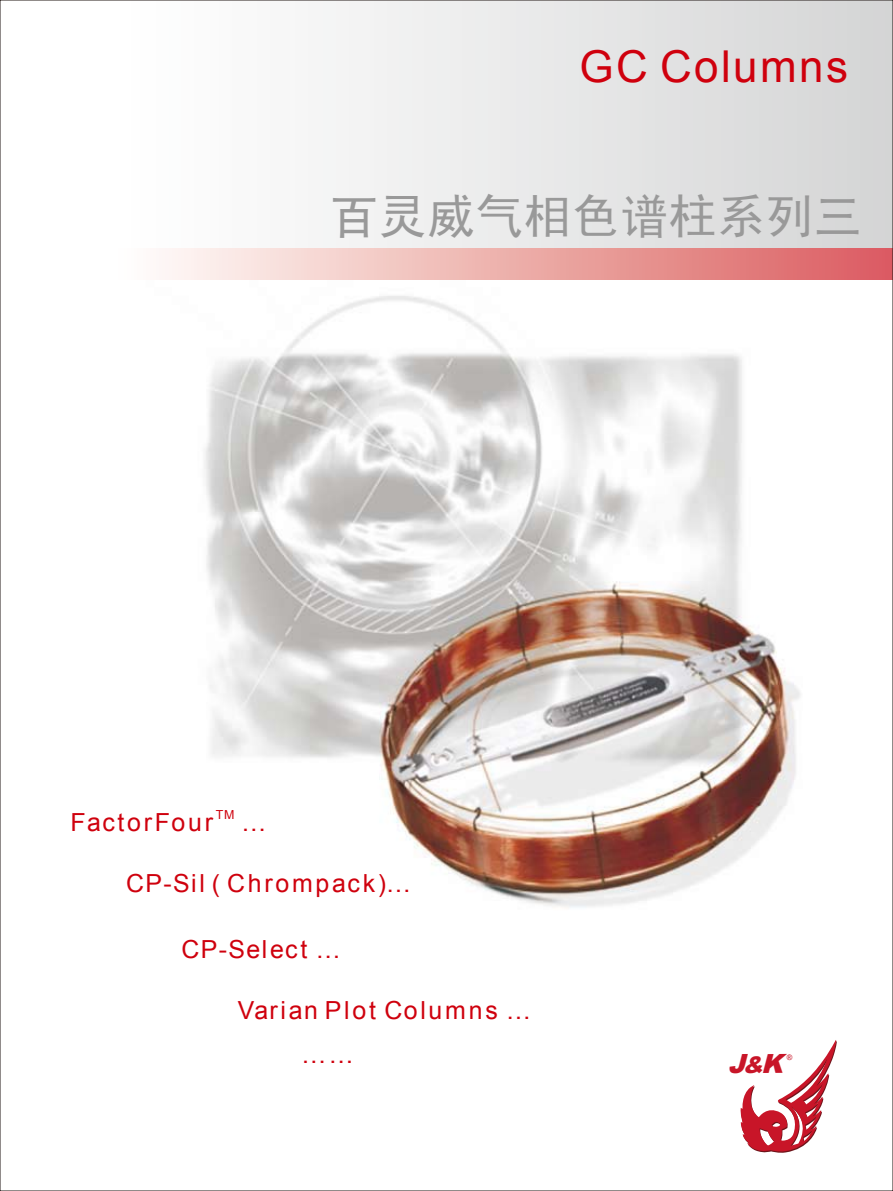
<style>
.page{position:relative;width:893px;height:1191px;background:#fff}
.page>*{position:absolute;margin:0;border:0;box-sizing:border-box;transform-origin:0 0}
.t1{font:48.3px "Sim Hei";color:#999}
.t2{font:43.95px "Arial";letter-spacing:.055em;color:#cf000d}
.t3{font:italic 900 26.25px "Arial";color:#c81528}
.t4{font:24.9px/44.1px "Arial";letter-spacing:.11em;color:#cf000d}
.t5{font:24.9px "Arial";letter-spacing:.055em;color:#cf000d}
.t6{font:12.45px "Arial";color:#cf000d}
.s1{font-size:22.8px}
</style>
<div class="page">
<img style="left:169px;top:279px;width:650px;height:629px">
<div style="left:2px;top:0;width:891px;height:250px;background:linear-gradient(to right,#fff,#d6d6d7)"></div>
<div style="left:2px;top:248px;width:891px;height:31px;background:linear-gradient(to right,#fff,#db6060)"></div>
<svg style="left:740px;top:1040px;width:97px;height:113px"></svg>
<h2 class="t2" style="left:579px;top:38px;width:270px">GC Columns</h2>
<h1 class="t1" style="left:330px;top:192px;width:533px">百灵威气相色谱柱系列三</h1>
<p class="t6" style="left:216px;top:806px;width:20px">TM</p>
<p class="t4" style="left:71px;top:800px;width:197px">FactorFour …</p>
<p class="t4" style="left:126px;top:861px;width:286px">CP-Sil ( Chrompack)…</p>
<p class="t5" style="left:182px;top:933px;width:161px">CP-Select …</p>
<p class="t4" style="left:302px;top:988px;width:231px;text-indent:-64px">Varian Plot Columns … ……</p>
<p class="t3" style="left:728px;top:1044px;width:66px">J<span class="s1">&amp;</span>K</p>
</div>
